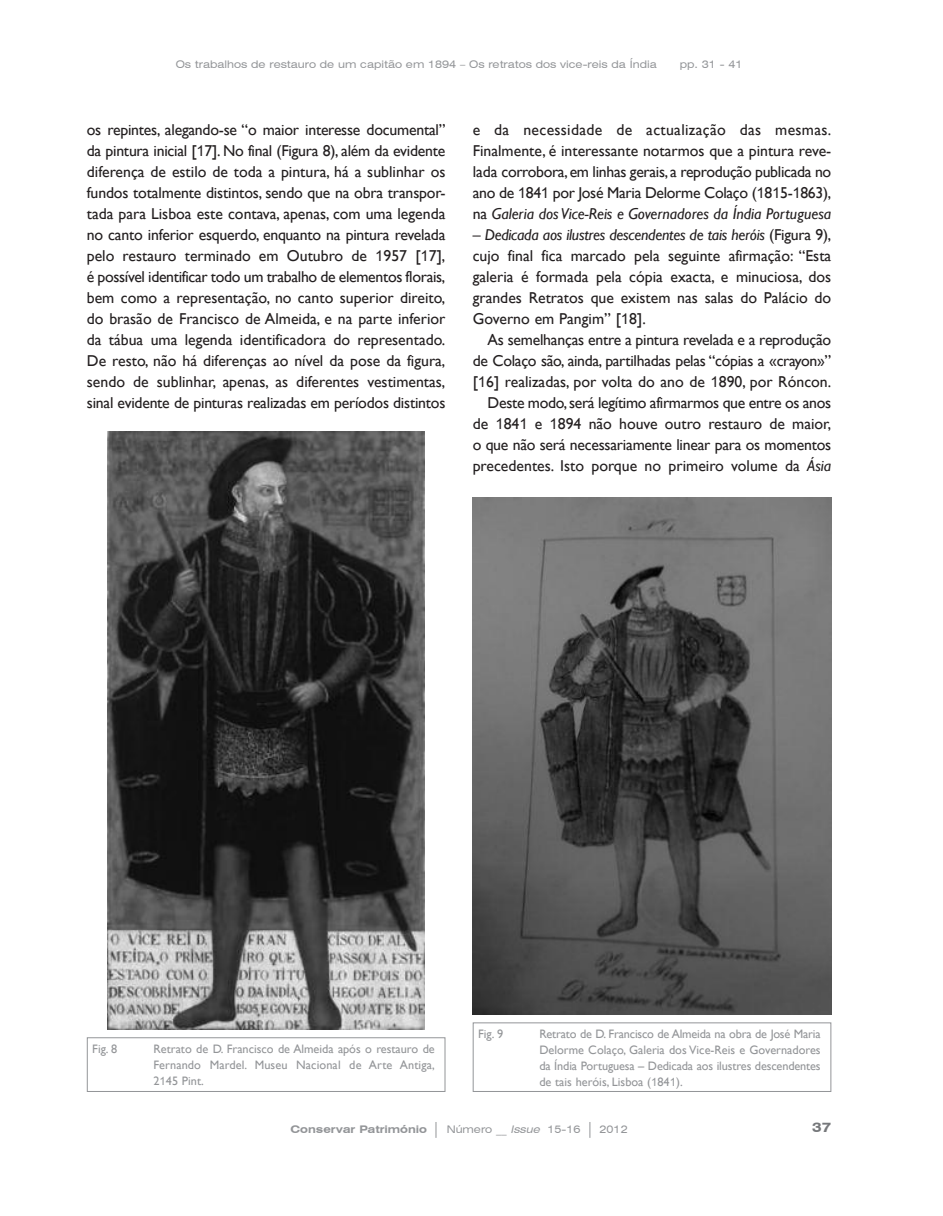
<style>
.page{position:relative;width:943px;height:1216px;background:#fff}
.page>*{position:absolute;margin:0;border:0;box-sizing:border-box;transform-origin:0 0}
.t1{font:15.75px/21px "Gill Sans";letter-spacing:-.015em;color:#231f20;text-align:justify}
.t2{font:700 expanded 13.12px "Swiss 721 BT";color:#76787b}
.t3{font:12.25px/15.8px "Gill Sans";color:#939598;text-align:justify}
.t4{font:expanded 10.5px "Swiss 721 BT";color:#939598}
.t5{font:700 expanded 10.5px "Swiss 721 BT";color:#939598}
.s1{font-family:"Arial";font-size:14.88px}
.s2{font-style:italic}
.s3{font-family:"Arial";font-size:11.38px}
</style>
<div class="page">
<svg style="left:435px;top:1122px;width:1px;height:15px"></svg>
<svg style="left:589px;top:1122px;width:1px;height:15px"></svg>
<img style="left:107px;top:432px;width:318px;height:597px">
<div style="left:87px;top:1037px;width:358px;height:54px;border:1px solid #939598"></div>
<img style="left:472px;top:498px;width:359px;height:516px">
<div style="left:472px;top:1022px;width:359px;height:69px;border:1px solid #939598"></div>
<p class="t4" style="left:176px;top:58px;width:482px">Os trabalhos de restauro de um capitão em 1894 – Os retratos dos vice-reis da Índia</p>
<p class="t4" style="left:679px;top:58px;width:64px">pp. 31 - 41</p>
<p class="t1" style="left:87px;top:119px;width:360px">os repintes, alegando-se “o maior interesse documental” da pintura inicial [<span class="s1">1</span>7]. No final (Figura 8), além da evidente diferença de estilo de toda a pintura, há a sublinhar os fundos totalmente distintos, sendo que na obra transpor&shy;tada para Lisboa este contava, apenas, com uma legenda no canto inferior esquerdo, enquanto na pintura revelada pelo restauro terminado em Outubro de <span class="s1">1</span>957 [<span class="s1">1</span>7], é possível identificar todo um trabalho de elementos florais, bem como a representação, no canto superior direito, do brasão de Francisco de Almeida, e na parte inferior da tábua uma legenda identificadora do representado.<br>De resto, não há diferenças ao nível da pose da figura, sendo de sublinhar, apenas, as diferentes vestimentas, sinal evidente de pinturas realizadas em períodos distintos</p>
<p class="t1" style="left:472px;top:119px;width:360px">e da necessidade de actualização das mesmas.<br>Finalmente, é interessante notarmos que a pintura reve&shy;lada corrobora, em linhas gerais, a reprodução publicada no ano de <span class="s1">1</span>84<span class="s1">1</span> por José Maria Delorme Colaço (<span class="s1">1</span>8<span class="s1">1</span>5-<span class="s1">1</span>863), na <span class="s2">Galeria dos Vice-Reis e Governadores da Índia Portuguesa</span></p>
<p class="t1" style="left:472px;top:224px;width:360px"><span class="s2">– Dedicada aos ilustres descendentes de tais heróis</span> (Figura 9), cujo final fica marcado pela seguinte afirmação: “Esta galeria é formada pela cópia exacta, e minuciosa, dos grandes Retratos que existem nas salas do Palácio do Governo em Pangim” [<span class="s1">1</span>8].</p>
<p class="t1" style="left:472px;top:329px;width:360px;text-align:right">As semelhanças entre a pintura revelada e a reprodução de Colaço são, ainda, partilhadas pelas “cópias a «crayon»” [<span class="s1">1</span>6] realizadas, por volta do ano de <span class="s1">1</span>890, por Róncon.<br>Deste modo,será legítimo afirmarmos que entre os anos de <span class="s1">1</span>84<span class="s1">1</span> e <span class="s1">1</span>894 não houve outro restauro de maior, o que não será necessariamente linear para os momentos precedentes. Isto porque no primeiro volume da <span class="s2">Ásia</span></p>
<p class="t3" style="left:92px;top:1041px;width:26px">Fig. 8</p>
<p class="t3" style="left:153px;top:1041px;width:283px">Retrato de D. Francisco de Almeida após o restauro de Fernando Mardel. Museu Nacional de Arte Antiga, 2<span class="s3">1</span>45 Pint.</p>
<p class="t3" style="left:478px;top:1026px;width:26px">Fig. 9</p>
<p class="t3" style="left:539px;top:1026px;width:283px">Retrato de D. Francisco de Almeida na obra de José Maria Delorme Colaço, Galeria dos Vice-Reis e Governadores da Índia Portuguesa – Dedicada aos ilustres descendentes de tais heróis, Lisboa (<span class="s3">1</span>84<span class="s3">1</span>).</p>
<p class="t5" style="left:290px;top:1123px;width:138px">Conservar Património</p>
<p class="t4" style="left:446px;top:1123px;width:135px">Número __ <span class="s2">Issue</span> 15-16</p>
<p class="t4" style="left:599px;top:1123px;width:30px">2012</p>
<p class="t2" style="left:812px;top:1119px;width:21px">37</p>
</div>
